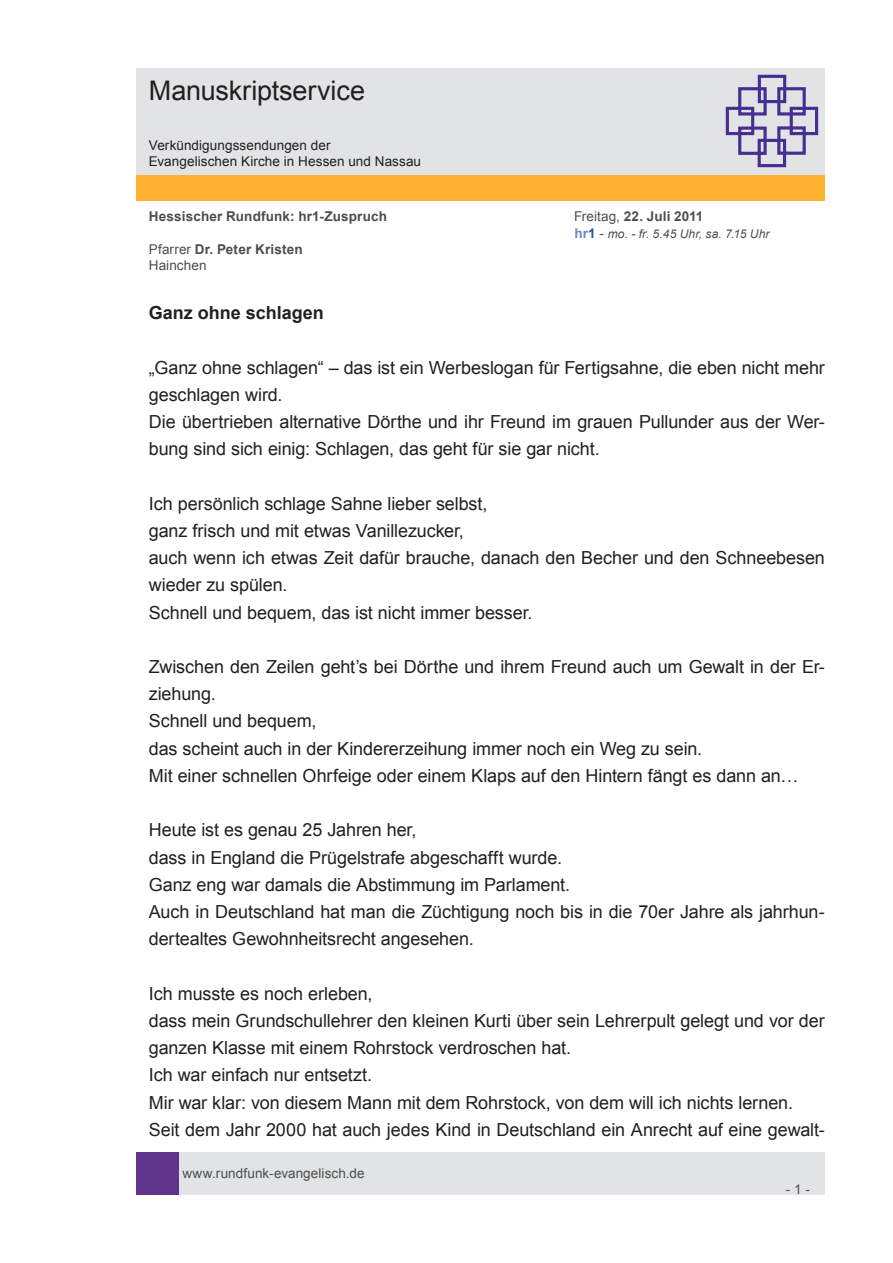
<style>
.page{position:relative;width:893px;height:1263px;background:#fff}
.page>*{position:absolute;margin:0;border:0;box-sizing:border-box;transform-origin:0 0}
.t1{font:27px "Arial";letter-spacing:-.005em;color:#231f20}
.t2{font:18px/27.2px "Arial";letter-spacing:-.005em;color:#231f20}
.t3{font:700 18px "Arial";color:#231f20}
.t4{font:13.5px/16.2px "Arial";letter-spacing:.005em;color:#231f20}
.t5{font:13.5px/16.2px "Arial";letter-spacing:.005em;color:#4d4d4d}
.t6{font:700 13.5px "Arial";letter-spacing:.01em;color:#4d4d4d}
.t7{font:italic 12px "Arial";letter-spacing:.015em;color:#4d4d4d}
.s1{font-weight:400}
.s2{font-weight:700;font-style:normal;font-size:13.5px;color:#688bc0}
.s3{font-weight:700;font-style:normal;font-size:13.5px;color:#2f4fa1}
.s4{font-style:normal;font-size:13.5px}
.s5{font-weight:700}
</style>
<div class="page">
<div style="left:179px;top:1152px;width:646px;height:43px;background:#e2e3e4"></div>
<div style="left:136px;top:1152px;width:43px;height:43px;background:#5f348a"></div>
<div style="left:136px;top:175px;width:689px;height:26px;background:#ffb132"></div>
<div style="left:136px;top:68px;width:689px;height:106px;background:#e2e3e4"></div>
<svg style="left:725px;top:74px;width:94px;height:94px"></svg>
<h1 class="t1" style="left:149px;top:73px;width:218px">Manuskriptservice</h1>
<p class="t4" style="left:149px;top:137px;width:274px">Verkündigungssendungen der<br>Evangelischen Kirche in Hessen und Nassau</p>
<p class="t6" style="left:149px;top:208px;width:240px">Hessischer Rundfunk: hr1-Zuspruch</p>
<p class="t6" style="left:574px;top:208px;width:131px"><span class="s1">Freitag,</span> 22. Juli 2011</p>
<p class="t7" style="left:574px;top:226px;width:197px"><span class="s2">hr</span><span class="s3">1</span> <span class="s4">-</span> mo. - fr. 5.45 Uhr, sa. 7.15 Uhr</p>
<p class="t5" style="left:149px;top:241px;width:155px">Pfarrer <span class="s5">Dr. Peter Kristen<br></span>Hainchen</p>
<p class="t3" style="left:149px;top:301px;width:176px">Ganz ohne schlagen</p>
<p class="t2" style="left:149px;top:354px;width:678px">„Ganz ohne schlagen“ – das ist ein Werbeslogan für Fertigsahne, die eben nicht mehr geschlagen wird.<br>Die übertrieben alternative Dörthe und ihr Freund im grauen Pullunder aus der Wer&shy;bung sind sich einig: Schlagen, das geht für sie gar nicht.</p>
<p class="t2" style="left:149px;top:490px;width:678px">Ich persönlich schlage Sahne lieber selbst,<br>ganz frisch und mit etwas Vanillezucker,<br>auch wenn ich etwas Zeit dafür brauche, danach den Becher und den Schneebesen wieder zu spülen.<br>Schnell und bequem, das ist nicht immer besser.</p>
<p class="t2" style="left:149px;top:653px;width:678px">Zwischen den Zeilen geht’s bei Dörthe und ihrem Freund auch um Gewalt in der Er&shy;ziehung.<br>Schnell und bequem,<br>das scheint auch in der Kindererzeihung immer noch ein Weg zu sein.<br>Mit einer schnellen Ohrfeige oder einem Klaps auf den Hintern fängt es dann an…</p>
<p class="t2" style="left:149px;top:817px;width:678px">Heute ist es genau 25 Jahren her,<br>dass in England die Prügelstrafe abgeschafft wurde.<br>Ganz eng war damals die Abstimmung im Parlament.<br>Auch in Deutschland hat man die Züchtigung noch bis in die 70er Jahre als jahrhun&shy;dertealtes Gewohnheitsrecht angesehen.</p>
<p class="t2" style="left:149px;top:980px;width:678px">Ich musste es noch erleben,<br>dass mein Grundschullehrer den kleinen Kurti über sein Lehrerpult gelegt und vor der ganzen Klasse mit einem Rohrstock verdroschen hat.<br>Ich war einfach nur entsetzt.<br>Mir war klar: von diesem Mann mit dem Rohrstock, von dem will ich nichts lernen.<br>Seit dem Jahr 2000 hat auch jedes Kind in Deutschland ein Anrecht auf eine gewalt-</p>
<p class="t5" style="left:182px;top:1165px;width:184px">www.rundfunk-evangelisch.de</p>
<p class="t5" style="left:786px;top:1181px;width:26px">- 1 -</p>
</div>
